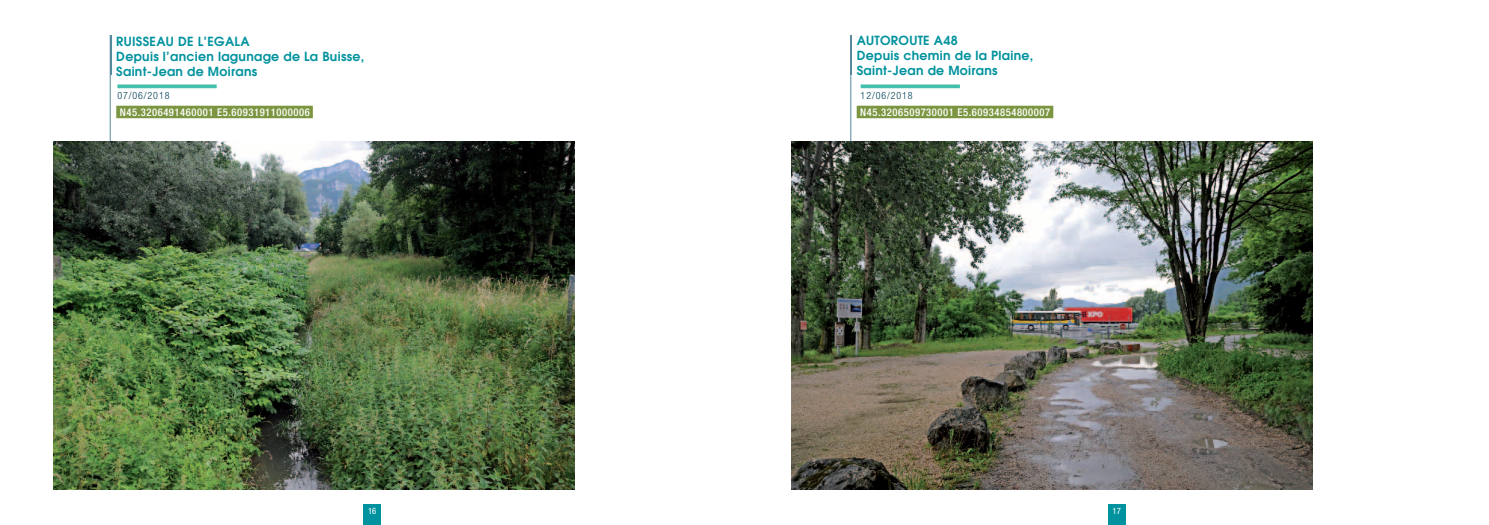
<style>
.page{position:relative;width:1489px;height:525px;background:#fff}
.page>*{position:absolute;margin:0;border:0;box-sizing:border-box;transform-origin:0 0}
.t1{font:600 12.5px/15px "Avant Garde";letter-spacing:.025em;color:#00929e}
.t2{font:500 condensed 10.62px "Helvetica Neue";letter-spacing:.05em;color:#fff}
.t3{font:300 condensed 10px "Helvetica Neue";letter-spacing:.09em;color:#004058}
.t4{font:condensed 8.75px "Helvetica Neue";color:#fff}
</style>
<div class="page">
<div style="left:363px;top:504px;width:18px;height:20px;background:#00929e"></div>
<div style="left:1107px;top:504px;width:18px;height:20px;background:#00929e"></div>
<div style="left:116px;top:106px;width:197px;height:12px;background:#7b9540"></div>
<div style="left:856px;top:106px;width:197px;height:12px;background:#7b9540"></div>
<hr style="left:110px;top:35px;width:1px;height:140px;background:#57899d">
<hr style="left:110px;top:35px;width:2px;height:40px;background:#57899d">
<hr style="left:850px;top:35px;width:1px;height:140px;background:#57899d">
<hr style="left:850px;top:35px;width:2px;height:40px;background:#57899d">
<svg style="left:117px;top:84px;width:100px;height:4px"></svg>
<svg style="left:860px;top:84px;width:99px;height:4px"></svg>
<img style="left:53px;top:141px;width:521px;height:348px">
<img style="left:791px;top:141px;width:521px;height:348px">
<p class="t1" style="left:116px;top:33px;width:250px">Ruisseau de l’Egala<br>Depuis l’ancien lagunage de La Buisse,<br>Saint-Jean de Moirans</p>
<p class="t1" style="left:856px;top:33px;width:178px">Autoroute A48<br>Depuis chemin de la Plaine,<br>Saint-Jean de Moirans</p>
<p class="t2" style="left:120px;top:105px;width:191px">N45.3206491460001 E5.60931911000006</p>
<p class="t2" style="left:860px;top:105px;width:191px">N45.3206509730001 E5.60934854800007</p>
<p class="t3" style="left:117px;top:89px;width:54px">07/06/2018</p>
<p class="t3" style="left:860px;top:89px;width:54px">12/06/2018</p>
<p class="t4" style="left:368px;top:505px;width:10px">16</p>
<p class="t4" style="left:1112px;top:505px;width:10px">17</p>
</div>
